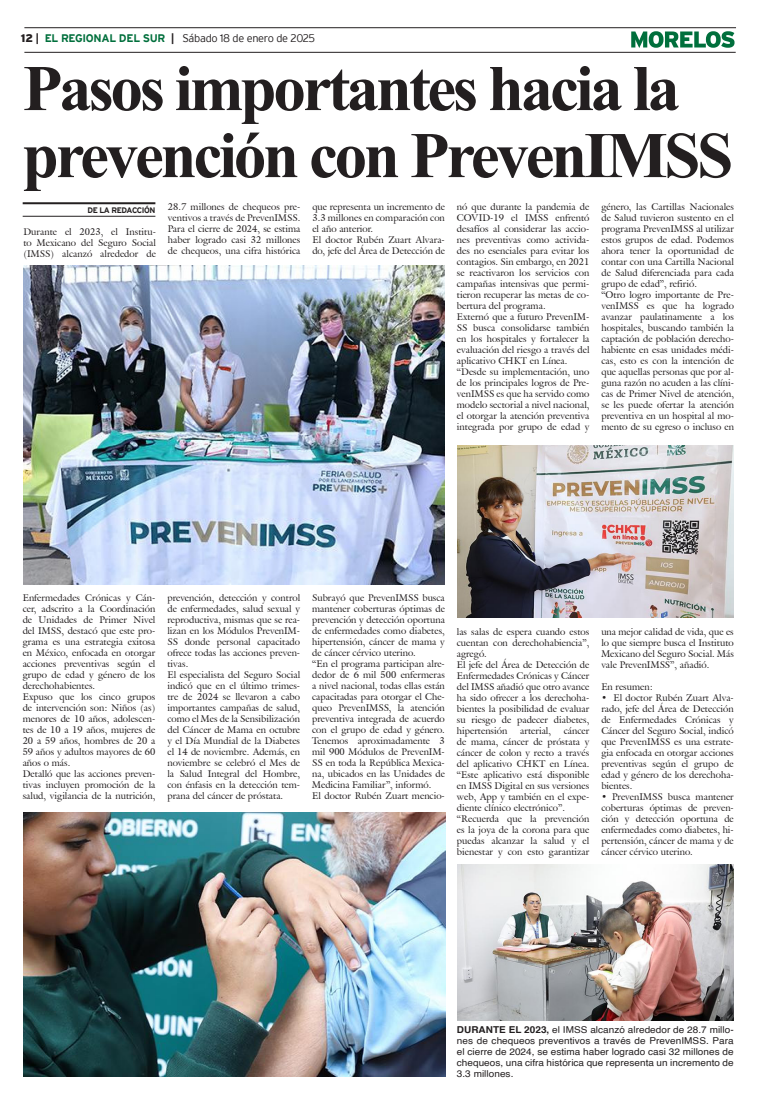
<style>
.page{position:relative;width:757px;height:1106px;background:#fff}
.page>*{position:absolute;margin:0;border:0;box-sizing:border-box;transform-origin:0 0}
.Cabeza_01{font:700 65px "Times New Roman";letter-spacing:-.05em;color:#231f20}
.t1{font:300 11px "Interstate";letter-spacing:-.025em;color:#231f20}
.t2{font:9.5px/11px "Galliard IT Cby BT";letter-spacing:.005em;color:#231f20;text-align:justify}
.Pie_de_foto{font:9.5px/11px "Helvetica";letter-spacing:.005em;color:#231f20;text-align:justify;scale:1.05 1}
.t3{font:700 8px "Interstate";letter-spacing:-.05em;color:#231f20}
.s1{font-weight:900}
.s2{font-weight:700}
.s3{font-weight:700;color:#006f3c}
</style>
<div class="page">
<hr style="left:24px;top:27px;width:712px;height:1px;background:#231f20">
<hr style="left:24px;top:52px;width:712px;height:1px;background:#231f20">
<svg style="left:631px;top:31px;width:103px;height:17px"></svg>
<hr style="left:23px;top:202px;width:132px;height:2px;background:#231f20">
<hr style="left:23px;top:216px;width:132px;height:1px;background:#231f20">
<img style="left:23px;top:266px;width:422px;height:319px">
<img style="left:23px;top:813px;width:422px;height:263px">
<img style="left:457px;top:445px;width:277px;height:173px">
<img style="left:457px;top:865px;width:277px;height:155px">
<p class="t1" style="left:21px;top:32px;width:296px"><span class="s1">12</span> <span class="s2">|</span> <span class="s3">EL REGIONAL DEL SUR</span> <span class="s2">|</span> Sábado 18 de enero de 2025</p>
<p class="Cabeza_01" style="left:23px;top:41px;width:659px">Pasos importantes hacia la</p>
<p class="Cabeza_01" style="left:23px;top:108px;width:712px">prevención con PrevenIMSS</p>
<p class="t3" style="left:87px;top:206px;width:69px">DE LA REDACCIÓN</p>
<p class="t2" style="left:457px;top:201px;width:134px">nó que durante la pandemia de COVID-19 el IMSS enfrentó desafíos al considerar las accio&shy;nes preventivas como activida&shy;des no esenciales para evitar los contagios. Sin embargo, en 2021 se reactivaron los servicios con campañas intensivas que permi&shy;tieron recuperar las metas de co&shy;bertura del programa.</p>
<p class="t2" style="left:457px;top:311px;width:134px">Externó que a futuro PrevenIM-SS busca consolidarse también en los hospitales y fortalecer la evaluación del riesgo a través del aplicativo CHKT en Línea.</p>
<p class="t2" style="left:457px;top:366px;width:134px">“Desde su implementación, uno de los principales logros de Pre&shy;venIMSS es que ha servido como modelo sectorial a nivel nacional, el otorgar la atención preventiva integrada por grupo de edad y</p>
<p class="t2" style="left:601px;top:201px;width:134px">género, las Cartillas Nacionales de Salud tuvieron sustento en el programa PrevenIMSS al utilizar estos grupos de edad. Podemos ahora tener la oportunidad de contar con una Cartilla Nacional de Salud diferenciada para cada grupo de edad”, refirió.</p>
<p class="t2" style="left:601px;top:289px;width:134px">“Otro logro importante de Pre&shy;venIMSS es que ha logrado avanzar paulatinamente a los hospitales, buscando también la captación de población derecho&shy;habiente en esas unidades médi&shy;cas, esto es con la intención de que aquellas personas que por al&shy;guna razón no acuden a las clíni&shy;cas de Primer Nivel de atención, se les puede ofertar la atención preventiva en un hospital al mo&shy;mento de su egreso o incluso en</p>
<p class="t2" style="left:168px;top:201px;width:134px">28.7 millones de chequeos pre&shy;ventivos a través de PrevenIMSS.<br>Para el cierre de 2024, se estima haber logrado casi 32 millones de chequeos, una cifra histórica</p>
<p class="t2" style="left:312px;top:201px;width:134px">que representa un incremento de 3.3 millones en comparación con el año anterior.</p>
<p class="t2" style="left:23px;top:226px;width:134px">Durante el 2023, el Institu&shy;to Mexicano del Seguro Social (IMSS) alcanzó alrededor de</p>
<p class="t2" style="left:312px;top:234px;width:134px">El doctor Rubén Zuart Alvara&shy;do, jefe del Área de Detección de</p>
<p class="t2" style="left:23px;top:592px;width:134px">Enfermedades Crónicas y Cán&shy;cer, adscrito a la Coordinación de Unidades de Primer Nivel del IMSS, destacó que este pro&shy;grama es una estrategia exitosa en México, enfocada en otorgar acciones preventivas según el grupo de edad y género de los derechohabientes.</p>
<p class="t2" style="left:23px;top:691px;width:134px">Expuso que los cinco grupos de intervención son: Niños (as) menores de 10 años, adolescen&shy;tes de 10 a 19 años, mujeres de 20 a 59 años, hombres de 20 a 59 años y adultos mayores de 60 años o más.</p>
<p class="t2" style="left:23px;top:768px;width:134px">Detalló que las acciones preven&shy;tivas incluyen promoción de la salud, vigilancia de la nutrición,</p>
<p class="t2" style="left:167px;top:592px;width:134px">prevención, detección y control de enfermedades, salud sexual y reproductiva, mismas que se rea&shy;lizan en los Módulos PrevenIM-SS donde personal capacitado ofrece todas las acciones preven&shy;tivas.</p>
<p class="t2" style="left:167px;top:669px;width:134px">El especialista del Seguro Social indicó que en el último trimes&shy;tre de 2024 se llevaron a cabo importantes campañas de salud, como el Mes de la Sensibilización del Cáncer de Mama en octubre y el Día Mundial de la Diabetes el 14 de noviembre. Además, en noviembre se celebró el Mes de la Salud Integral del Hombre, con énfasis en la detección tem&shy;prana del cáncer de próstata.</p>
<p class="t2" style="left:312px;top:592px;width:134px">Subrayó que PrevenIMSS busca mantener coberturas óptimas de prevención y detección oportuna de enfermedades como diabetes, hipertensión, cáncer de mama y de cáncer cérvico uterino.</p>
<p class="t2" style="left:312px;top:658px;width:134px">“En el programa participan alre&shy;dedor de 6 mil 500 enfermeras a nivel nacional, todas ellas están capacitadas para otorgar el Che&shy;queo PrevenIMSS, la atención preventiva integrada de acuerdo con el grupo de edad y género.<br>Tenemos aproximadamente 3 mil 900 Módulos de PrevenIM-SS en toda la República Mexica&shy;na, ubicados en las Unidades de Medicina Familiar”, informó.</p>
<p class="t2" style="left:312px;top:790px;width:134px">El doctor Rubén Zuart mencio-</p>
<p class="t2" style="left:457px;top:626px;width:134px">las salas de espera cuando estos cuentan con derechohabiencia”, agregó.</p>
<p class="t2" style="left:457px;top:659px;width:134px">El jefe del Área de Detección de Enfermedades Crónicas y Cáncer del IMSS añadió que otro avance ha sido ofrecer a los derechoha&shy;bientes la posibilidad de evaluar su riesgo de padecer diabetes, hipertensión</p>
<p class="t2" style="left:457px;top:725px;width:134px;text-indent:107px">cáncer de mama, cáncer de próstata y cáncer de colon y recto a través del aplicativo CHKT en Línea. “Este aplicativo está disponible en IMSS Digital en sus versiones web, App y también en el expe&shy;diente clínico electrónico”.</p>
<p class="t2" style="left:457px;top:813px;width:134px">“Recuerda que la prevención es la joya de la corona para que puedas alcanzar la salud y el bienestar y con esto garantizar</p>
<p class="t2" style="left:520px;top:725px;width:32px">arterial,</p>
<p class="t2" style="left:601px;top:626px;width:134px">una mejor calidad de vida, que es lo que siempre busca el Instituto Mexicano del Seguro Social. Más vale PrevenIMSS”, añadió.</p>
<p class="t2" style="left:601px;top:681px;width:53px">En resumen:</p>
<p class="t2" style="left:601px;top:692px;width:134px">• El doctor Rubén Zuart Alva&shy;rado, jefe del Área de Detección de Enfermedades Crónicas y Cáncer del Seguro Social, indicó que PrevenIMSS es una estrate&shy;gia enfocada en otorgar acciones preventivas según el grupo de edad y género de los derechoha&shy;bientes.</p>
<p class="t2" style="left:601px;top:791px;width:134px">• PrevenIMSS busca mantener coberturas óptimas de preven&shy;ción y detección oportuna de enfermedades como diabetes, hi&shy;pertensión, cáncer de mama y de cáncer cérvico uterino.</p>
<p class="Pie_de_foto" style="left:457px;top:1024px;width:265px"><span class="s2">DURANTE EL 2023,</span> el IMSS alcanzó alrededor de 28.7 millo&shy;nes de chequeos preventivos a través de PrevenIMSS. Para el cierre de 2024, se estima haber logrado casi 32 millones de chequeos, una cifra histórica que representa un incremento de 3.3 millones.</p>
</div>
